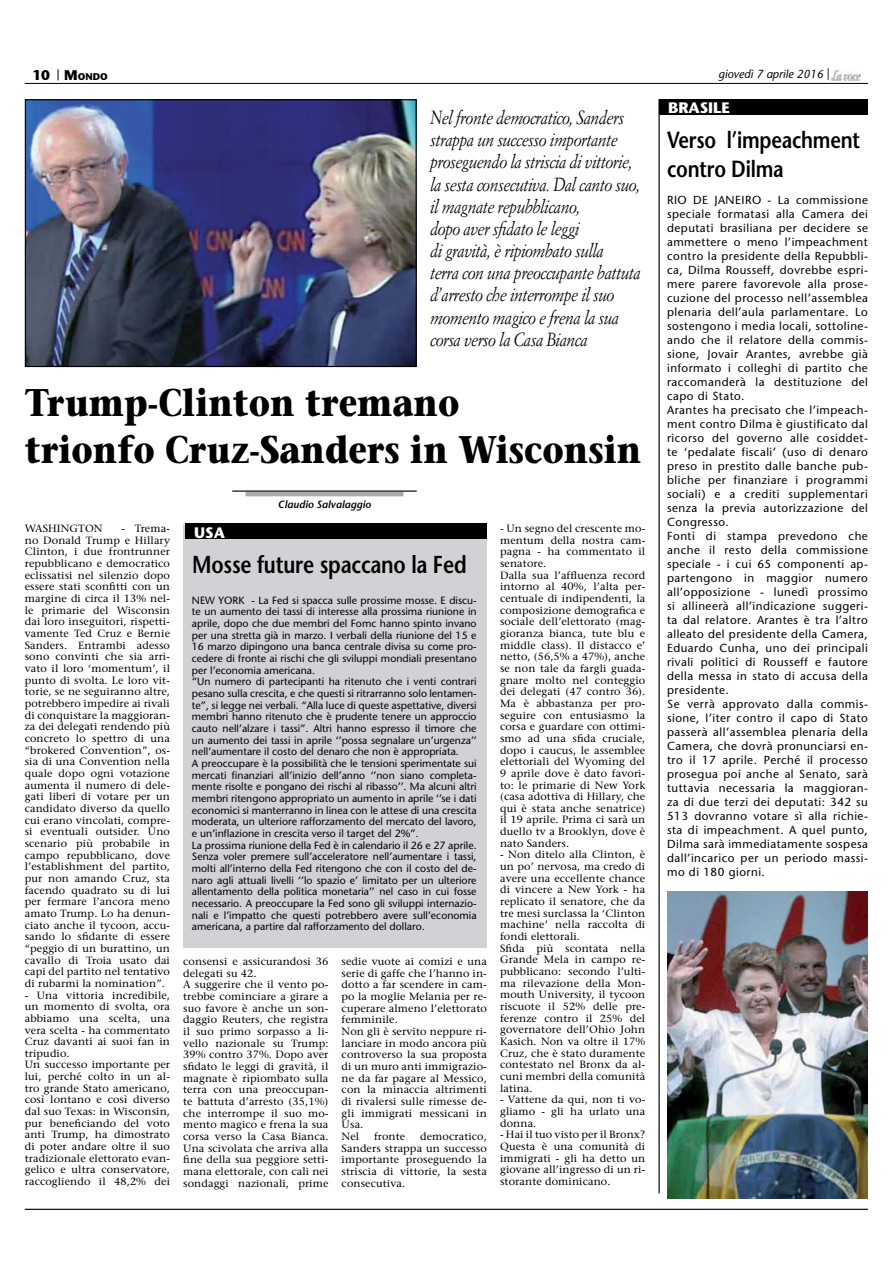
<style>
.page{position:relative;width:893px;height:1263px;background:#fff}
.page>*{position:absolute;margin:0;border:0;box-sizing:border-box;transform-origin:0 0}
.t1{font:700 38.55px/46.7px "Stone Serif";color:#000;scale:.86 1}
.t2{font:600 24.45px "Stone Sans";letter-spacing:-.01em;color:#000;scale:.83 1}
.t3{font:600 23.25px/29.1px "Stone Sans";letter-spacing:-.01em;color:#000;scale:.83 1}
.t4{font:italic 18.6px/22.2px "Simoncini Garamond";letter-spacing:-.03em;color:#000;scale:.88 1}
.t5{font:700 15.15px "Stone Sans";color:#fff}
.t6{font:11.7px/14px "Stone Sans";letter-spacing:.04em;color:#000}
.t7{font:italic 11.7px "Stone Sans";color:#000}
.t8{font:10.5px/11.7px "Stone Serif";letter-spacing:.01em;color:#000}
.t9{font:10.5px/11.7px "Stone Sans";color:#000}
.t10{font:italic 600 10.5px "Stone Sans";color:#000}
.t11{font:700 9.75px "Stone Sans";color:#000}
.s1{font-size:13.95px}
.s2{font-style:normal}
</style>
<div class="page">
<hr style="left:25px;top:1209px;width:843px;height:1px;background:#000">
<hr style="left:245px;top:492px;width:158px;height:4px;background:#a8acb1">
<hr style="left:232px;top:491px;width:185px;height:1px;background:#000">
<img style="left:27px;top:101px;width:388px;height:264px">
<div style="left:25px;top:99px;width:392px;height:268px;border:1px solid #000"></div>
<div style="left:184px;top:524px;width:303px;height:423px;background:#d0d2d5"></div>
<div style="left:185px;top:524px;width:302px;height:15px;background:#000"></div>
<hr style="left:658px;top:99px;width:2px;height:1094px;background:#000">
<div style="left:660px;top:99px;width:208px;height:16px;background:#000"></div>
<img style="left:667px;top:891px;width:201px;height:307px">
<hr style="left:25px;top:83px;width:843px;height:1px;background:#000">
<img style="left:831px;top:71px;width:29px;height:9px">
<p class="t11" style="left:32px;top:73px;width:77px"><span class="s1">10</span> <span class="s1">M</span>ONDO</p>
<p class="t7" style="left:718px;top:69px;width:113px">giovedì 7 aprile 2016 <span class="s2">|</span></p>
<p class="t4" style="left:430px;top:108px;width:241px">Nel fronte democratico, Sanders strappa un successo importante proseguendo la striscia di vittorie, la sesta consecutiva. Dal canto suo, il magnate repubblicano,<br>dopo aver sfidato le leggi<br>di gravità, è ripiombato sulla<br>terra con una preoccupante battuta d’arresto che interrompe il suo momento magico e frena la sua corsa verso la Casa Bianca</p>
<h1 class="t1" style="left:25px;top:383px;width:718px">Trump-Clinton tremano<br>trionfo Cruz-Sanders in Wisconsin</h1>
<p class="t10" style="left:278px;top:500px;width:95px">Claudio Salvalaggio</p>
<p class="t8" style="left:25px;top:524px;width:79px">WASHINGTON</p>
<p class="t8" style="left:25px;top:524px;width:147px;text-align:justify;text-indent:97px">- Trema&shy;no Donald Trump e Hillary Clinton, i due frontrunner repubblicano e democratico eclissatisi nel silenzio dopo essere stati sconfitti con un margine di circa il 13% nel&shy;le primarie del Wisconsin dai loro inseguitori, rispetti&shy;vamente Ted Cruz e Bernie Sanders. Entrambi adesso sono convinti che sia arri&shy;vato il loro ‘momentum’, il punto di svolta. Le loro vit&shy;torie, se ne seguiranno altre, potrebbero impedire ai rivali di conquistare la maggioran&shy;za dei delegati rendendo più concreto lo spettro di una “brokered Convention”, os&shy;sia di una Convention nella quale dopo ogni votazione aumenta il numero di dele&shy;gati liberi di votare per un candidato diverso da quello cui erano vincolati, compre&shy;si eventuali outsider. Uno scenario più probabile in campo repubblicano, dove l’establishment del partito, pur non amando Cruz, sta facendo quadrato su di lui per fermare l’ancora meno amato Trump. Lo ha denun&shy;ciato anche il tycoon, accu&shy;sando lo sfidante di essere “peggio di un burattino, un cavallo di Troia usato dai capi del partito nel tentativo di rubarmi la nomination”.</p>
<p class="t8" style="left:25px;top:990px;width:147px">- Una vittoria incredibile, un momento di svolta, ora abbiamo una scelta, una vera scelta - ha commentato<br>Cruz davanti ai suoi fan in tripudio.<br>Un successo importante per lui, perché colto in un al&shy;tro grande Stato americano, così lontano e così diverso dal suo Texas: in Wisconsin, pur beneficiando del voto anti Trump, ha dimostrato di poter andare oltre il suo tradizionale elettorato evan&shy;gelico e ultra conservatore, raccogliendo il 48,2% dei</p>
<h3 class="t5" style="left:194px;top:527px;width:32px">USA</h3>
<h2 class="t2" style="left:192px;top:555px;width:332px">Mosse future spaccano la Fed</h2>
<p class="t9" style="left:192px;top:595px;width:286px">NEW YORK - La Fed si spacca sulle prossime mosse. E discu&shy;te un aumento dei tassi di interesse alla prossima riunione in aprile, dopo che due membri del Fomc hanno spinto invano per una stretta già in marzo. I verbali della riunione del 15 e 16 marzo dipingono una banca centrale divisa su come pro&shy;cedere di fronte ai rischi che gli sviluppi mondiali presentano per l’economia americana.<br>“Un numero di partecipanti ha ritenuto che i venti contrari pesano sulla crescita, e che questi si ritrarranno solo lentamen&shy;te”, si legge nei verbali. “Alla luce di queste aspettative, diversi membri hanno ritenuto che è prudente tenere un approccio cauto nell’alzare i tassi”. Altri hanno espresso il timore che un aumento dei tassi in aprile ‘’possa segnalare un’urgenza’’ nell’aumentare il costo del denaro che non è appropriata.<br>A preoccupare è la possibilità che le tensioni sperimentate sui mercati finanziari all’inizio dell’anno ‘’non siano completa&shy;mente risolte e pongano dei rischi al ribasso’’. Ma alcuni altri membri ritengono appropriato un aumento in aprile ‘’se i dati economici si manterranno in linea con le attese di una crescita moderata, un ulteriore rafforzamento del mercato del lavoro, e un’inflazione in crescita verso il target del 2%”.<br>La prossima riunione della Fed è in calendario il 26 e 27 aprile.<br>Senza voler premere sull’acceleratore nell’aumentare i tassi, molti all’interno della Fed ritengono che con il costo del de&shy;naro agli attuali livelli ‘’lo spazio e’ limitato per un ulteriore allentamento della politica monetaria’’ nel caso in cui fosse necessario. A preoccupare la Fed sono gli sviluppi internazio&shy;nali e l’impatto che questi potrebbero avere sull’economia americana, a partire dal rafforzamento del dollaro.</p>
<p class="t8" style="left:183px;top:957px;width:147px">consensi e assicurandosi 36 delegati su 42.<br>A suggerire che il vento po&shy;trebbe cominciare a girare a suo favore è anche un son&shy;daggio Reuters, che registra il suo primo sorpasso a li&shy;vello nazionale su Trump:<br>39% contro 37%. Dopo aver sfidato le leggi di gravità, il magnate è ripiombato sulla terra con una preoccupan&shy;te battuta d’arresto (35,1%) che interrompe il suo mo&shy;mento magico e frena la sua corsa verso la Casa Bianca.<br>Una scivolata che arriva alla fine della sua peggiore setti&shy;mana elettorale, con cali nei sondaggi nazionali, prime</p>
<p class="t8" style="left:342px;top:957px;width:147px">sedie vuote ai comizi e una serie di gaffe che l’hanno in&shy;dotto a far scendere in cam&shy;po la moglie Melania per re&shy;cuperare almeno l’elettorato femminile.<br>Non gli è servito neppure ri&shy;lanciare in modo ancora più controverso la sua proposta di un muro anti immigrazio&shy;ne da far pagare al Messico, con la minaccia altrimenti di rivalersi sulle rimesse de&shy;gli immigrati messicani in<br>Usa.<br>Nel</p>
<p class="t8" style="left:374px;top:1132px;width:33px">fronte</p>
<p class="t8" style="left:342px;top:1132px;width:147px;text-align:justify;text-indent:78px">democratico, Sanders strappa un successo importante proseguendo la striscia di vittorie, la sesta consecutiva.</p>
<p class="t8" style="left:500px;top:524px;width:147px">- Un segno del crescente mo&shy;mentum della nostra cam&shy;pagna - ha commentato il senatore.<br>Dalla sua l’affluenza record intorno al 40%, l’alta per&shy;centuale di indipendenti, la composizione demografica e sociale dell’elettorato (mag&shy;gioranza bianca, tute blu e middle class). Il distacco e’ netto, (56,5% a 47%), anche se non tale da fargli guada&shy;gnare molto nel conteggio dei delegati (47 contro 36).<br>Ma è abbastanza per pro&shy;seguire con entusiasmo la corsa e guardare con ottimi&shy;smo ad una sfida cruciale, dopo i caucus, le assemblee elettoriali del Wyoming del<br>9 aprile dove è dato favori&shy;to: le primarie di New York (casa adottiva di Hillary, che qui è stata anche senatrice) il 19 aprile. Prima ci sarà un duello tv a Brooklyn, dove è nato Sanders.</p>
<p class="t8" style="left:500px;top:850px;width:147px">- Non ditelo alla Clinton, è un po’ nervosa, ma credo di avere una eccellente chance di vincere a New York - ha replicato il senatore, che da tre mesi surclassa la ‘Clinton machine’ nella raccolta di fondi elettorali.<br>Sfida più scontata nella<br>Grande Mela in campo re&shy;pubblicano: secondo l’ulti&shy;ma rilevazione della Mon&shy;mouth University, il tycoon riscuote il 52% delle pre&shy;ferenze contro il 25% del governatore dell’Ohio John<br>Kasich. Non va oltre il 17%<br>Cruz, che è stato duramente contestato nel Bronx da al&shy;cuni membri della comunità latina.</p>
<p class="t8" style="left:500px;top:1095px;width:147px;text-align:justify">- Vattene da qui, non ti vo&shy;gliamo - gli ha urlato una donna.</p>
<p class="t8" style="left:500px;top:1130px;width:147px;text-align:justify">- Hai il tuo visto per il Bronx?<br>Questa è una comunità di immigrati - gli ha detto un giovane all’ingresso di un ri&shy;storante dominicano.</p>
<h3 class="t5" style="left:668px;top:102px;width:63px">BRASILE</h3>
<h3 class="t3" style="left:667px;top:127px;width:234px">Verso l’impeachment contro Dilma</h3>
<p class="t6" style="left:667px;top:194px;width:202px">RIO DE JANEIRO - La commissione speciale formatasi alla Camera dei deputati brasiliana per decidere se ammettere o meno l’impeachment contro la presidente della Repubbli&shy;ca, Dilma Rousseff, dovrebbe espri&shy;mere parere favorevole alla prose&shy;cuzione del processo nell’assemblea plenaria dell’aula parlamentare. Lo sostengono i media locali, sottoline&shy;ando che il relatore della commis&shy;sione, Jovair Arantes, avrebbe già informato i colleghi di partito che raccomanderà la destituzione del capo di Stato.<br>Arantes ha precisato che l’impeach&shy;ment contro Dilma è giustificato dal ricorso del governo alle cosiddet&shy;te ‘pedalate fiscali’ (uso di denaro preso in prestito dalle banche pub&shy;bliche per finanziare i programmi sociali) e a crediti supplementari senza la previa autorizzazione del Congresso.<br>Fonti di stampa prevedono che anche il resto della commissione speciale - i cui 65 componenti ap&shy;partengono in maggior numero all’opposizione - lunedì prossimo si allineerà all’indicazione suggeri&shy;ta dal relatore. Arantes è tra l’altro alleato del presidente della Camera, Eduardo Cunha, uno dei principali rivali politici di Rousseff e fautore della messa in stato di accusa della presidente.<br>Se verrà approvato dalla commis&shy;sione, l’iter contro il capo di Stato passerà all’assemblea plenaria della Camera, che dovrà pronunciarsi en&shy;tro il 17 aprile. Perché il processo prosegua poi anche al Senato, sarà tuttavia necessaria la maggioran&shy;za di due terzi dei deputati: 342 su 513 dovranno votare sì alla richie&shy;sta di impeachment. A quel punto, Dilma sarà immediatamente sospesa dall’incarico per un periodo massi&shy;mo di 180 giorni.</p>
</div>
